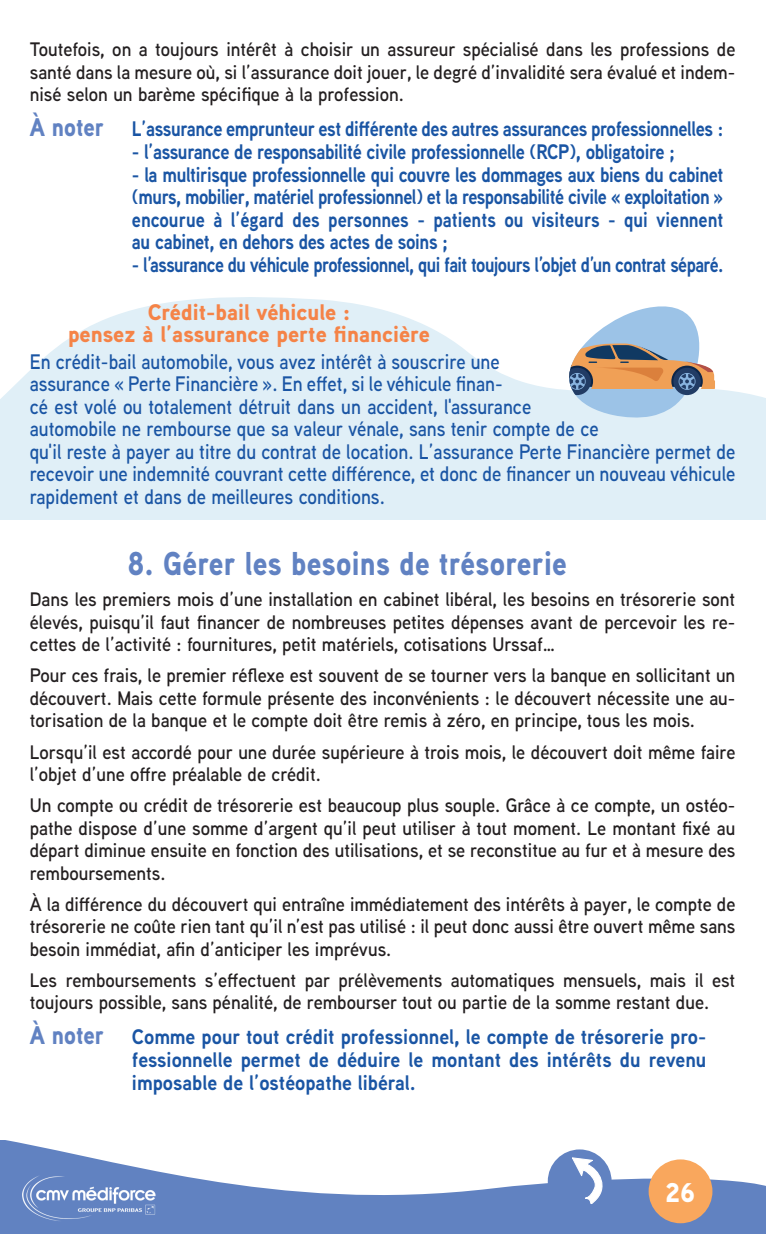
<style>
.page{position:relative;width:766px;height:1234px;background:#fff}
.page>*{position:absolute;margin:0;border:0;box-sizing:border-box;transform-origin:0 0}
.t1{font:900 33px "Aaux Next";letter-spacing:.01em;color:#6182c2;scale:.9 1}
.t2{font:900 27px "Aaux Next";color:#fff}
.t3{font:900 22.5px/22.5px "Aaux Next";color:#f58347;text-align:center}
.t4{font:600 21px/22.5px "Aaux Next";color:#1a55a4;scale:.9 1}
.t5{font:700 21px/22.5px "Aaux Next";letter-spacing:-.02em;color:#1a55a4;text-align:justify;scale:.88 1}
.t6{font:700 21px/22.5px "Aaux Next";letter-spacing:-.02em;color:#1a55a4;text-align:justify;scale:.95 1}
.t7{font:700 21px "Aaux Next";letter-spacing:-.02em;color:#1a55a4;scale:.86 1}
.t8{font:600 19.5px/22.5px "Aaux Next";color:#231f20;text-align:justify;scale:.95 1}
.s1{font-weight:900;font-size:25.5px;color:#6182c2}
</style>
<div class="page">
<svg style="left:0;top:297px;width:765px;height:222px;fill:#e0eff7"></svg>
<svg style="left:566px;top:298px;width:148px;height:120px"></svg>
<svg style="left:0;top:1140px;width:765px;height:93px;fill:#6182c1"></svg>
<div style="left:547px;top:1149px;width:64px;height:63px;background:#6182c1;border-radius:50%"></div>
<div style="left:648px;top:1159px;width:64px;height:63px;background:#f9a75d;border-radius:50%"></div>
<svg style="left:572px;top:1156px;width:37px;height:51px"></svg>
<img style="left:15px;top:1171px;width:148px;height:53px">
<p class="t8" style="left:30px;top:38px;width:744px">Toutefois, on a toujours intérêt à choisir un assureur spécialisé dans les professions de santé dans la mesure où, si l’assurance doit jouer, le degré d’invalidité sera évalué et indem&shy;nisé selon un barème spécifique à la profession.</p>
<p class="t5" style="left:30px;top:117px;width:789px"><span class="s1">À noter</span> L’assurance emprunteur est différente des autres assurances professionnelles :</p>
<p class="t5" style="left:132px;top:140px;width:618px">- l’assurance de responsabilité civile professionnelle (RCP), obligatoire ;</p>
<p class="t5" style="left:132px;top:162px;width:673px">- la multirisque professionnelle qui couvre les dommages aux biens du cabinet (murs, mobilier, matériel professionnel) et la responsabilité civile « exploitation » encourue à l’égard des personnes - patients ou visiteurs - qui viennent au cabinet, en dehors des actes de soins ;</p>
<p class="t7" style="left:132px;top:249px;width:689px">- l’assurance du véhicule professionnel, qui fait toujours l’objet d’un contrat séparé.</p>
<p class="t3" style="left:68px;top:300px;width:363px">Crédit-bail véhicule :<br>pensez à l’assurance perte financière</p>
<p class="t4" style="left:30px;top:350px;width:785px">En crédit-bail automobile, vous avez intérêt à souscrire une<br>assurance « Perte Financière ». En effet, si le véhicule finan-<br>cé est volé ou totalement détruit dans un accident, l'assurance<br>automobile ne rembourse que sa valeur vénale, sans tenir compte de ce<br>qu'il reste à payer au titre du contrat de location. L’assurance Perte Financière permet de recevoir une indemnité couvrant cette différence, et donc de financer un nouveau véhicule rapidement et dans de meilleures conditions.</p>
<h1 class="t1" style="left:128px;top:540px;width:489px">8. Gérer les besoins de trésorerie</h1>
<p class="t8" style="left:30px;top:587px;width:744px">Dans les premiers mois d’une installation en cabinet libéral, les besoins en trésorerie sont élevés, puisqu’il faut financer de nombreuses petites dépenses avant de percevoir les re&shy;cettes de l’activité : fournitures, petit matériels, cotisations Urssaf…</p>
<p class="t8" style="left:30px;top:663px;width:744px">Pour ces frais, le premier réflexe est souvent de se tourner vers la banque en sollicitant un découvert. Mais cette formule présente des inconvénients : le découvert nécessite une au&shy;torisation de la banque et le compte doit être remis à zéro, en principe, tous les mois.</p>
<p class="t8" style="left:30px;top:739px;width:744px">Lorsqu’il est accordé pour une durée supérieure à trois mois, le découvert doit même faire l’objet d’une offre préalable de crédit.</p>
<p class="t8" style="left:30px;top:793px;width:744px">Un compte ou crédit de trésorerie est beaucoup plus souple. Grâce à ce compte, un ostéo&shy;pathe dispose d’une somme d’argent qu’il peut utiliser à tout moment. Le montant fixé au départ diminue ensuite en fonction des utilisations, et se reconstitue au fur et à mesure des remboursements.</p>
<p class="t8" style="left:30px;top:891px;width:744px">À la différence du découvert qui entraîne immédiatement des intérêts à payer, le compte de trésorerie ne coûte rien tant qu’il n’est pas utilisé : il peut donc aussi être ouvert même sans besoin immédiat, afin d’anticiper les imprévus.</p>
<p class="t8" style="left:30px;top:967px;width:744px">Les remboursements s’effectuent par prélèvements automatiques mensuels, mais il est toujours possible, sans pénalité, de rembourser tout ou partie de la somme restant due.</p>
<p class="t6" style="left:132px;top:1025px;width:606px;text-indent:-102px"><span class="s1">À noter</span> Comme pour tout crédit professionnel, le compte de trésorerie pro&shy;fessionnelle permet de déduire le montant des intérêts du revenu imposable de l’ostéopathe libéral.</p>
<h2 class="t2" style="left:665px;top:1172px;width:31px">26</h2>
</div>
